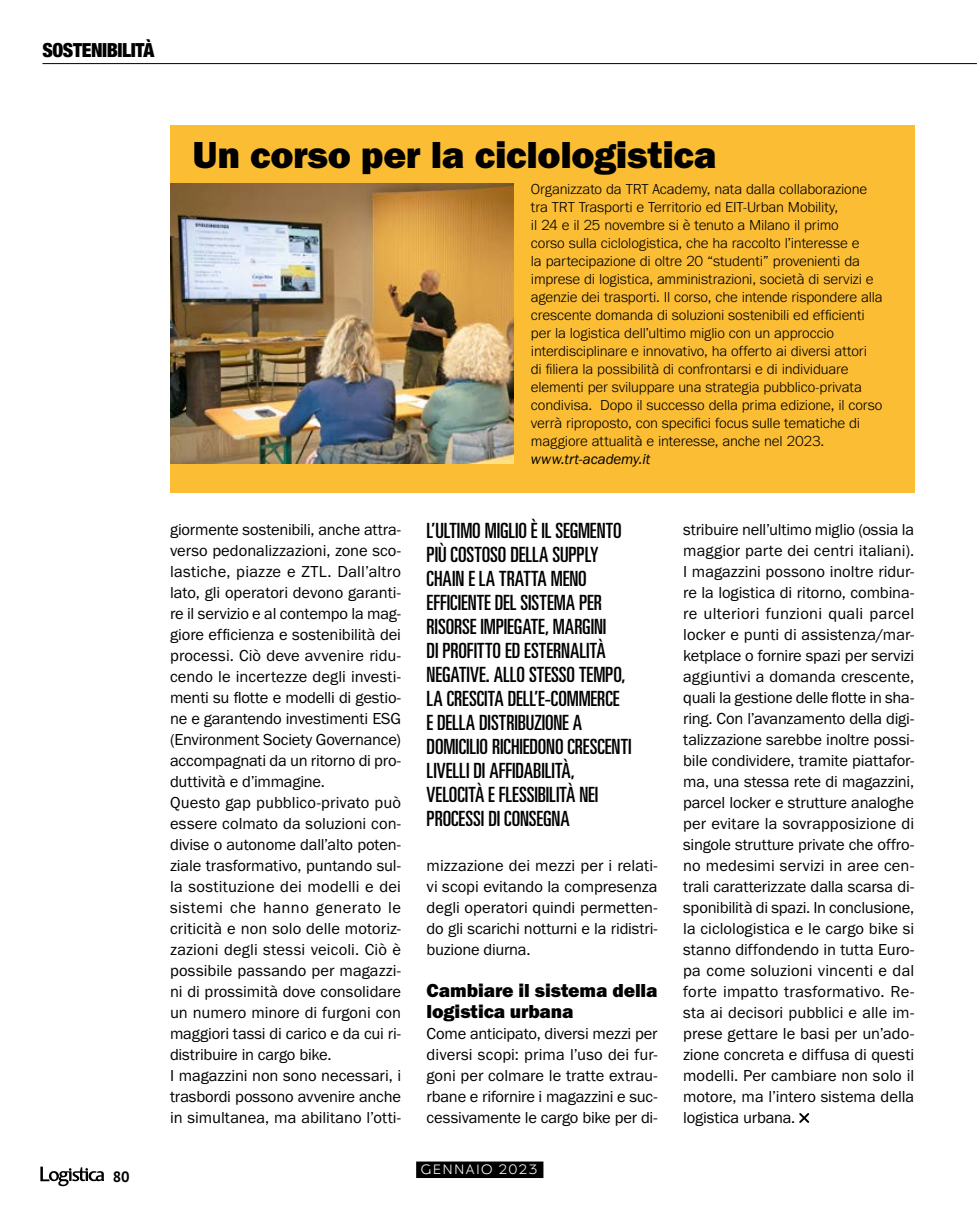
<style>
.page{position:relative;width:978px;height:1212px;background:#fff}
.page>*{position:absolute;margin:0;border:0;box-sizing:border-box;transform-origin:0 0}
.lo20_BOX_titolo_26su{font:39px "Franklin Gothic URW Hea";letter-spacing:-.01em;color:#000}
.lo20_civetta_piccola{font:ultra-condensed 21px/24px "Univers LT Std";color:#000}
.lo20_testo{font:19.5px/21px "Franklin Gothic URW Hea";letter-spacing:-.005em;color:#000}
.t1{font:900 condensed 19.5px "Helvetica Neue LT Std";letter-spacing:-.02em;color:#000}
.lo20_testo-2{font:16.5px/21px "Franklin Gothic URW Boo";letter-spacing:-.01em;color:#000;text-align:justify}
.lo20_BOX_testo{font:300 15px/18px "Franklin Gothic URW";letter-spacing:-.01em;color:#000}
.lo20_BOX_testo-2{font:15px "Franklin Gothic URW Boo Ita";letter-spacing:-.005em;color:#000}
.t2{font:700 15px "PT Sans Pro";color:#000}
.t3{font:300 13.5px "Catalpa";letter-spacing:.1em;color:#fff}
</style>
<div class="page">
<div style="left:170px;top:125px;width:744px;height:368px;background:#fbbd33"></div>
<img style="left:170px;top:184px;width:344px;height:279px">
<svg style="left:799px;top:1113px;width:11px;height:10px"></svg>
<svg style="left:40px;top:1166px;width:64px;height:20px"></svg>
<div style="left:416px;top:1161px;width:127px;height:17px;background:#000"></div>
<hr style="left:43px;top:63px;width:934px;height:1px;background:#000">
<p class="t1" style="left:43px;top:38px;width:113px">SOSTENIBILITÀ</p>
<p class="t2" style="left:113px;top:1166px;width:19px">80</p>
<p class="lo20_BOX_titolo_26su" style="left:192px;top:129px;width:526px">Un corso per la ciclologistica</p>
<p class="lo20_BOX_testo" style="left:531px;top:180px;width:353px">Organizzato da TRT Academy, nata dalla collaborazione tra TRT Trasporti e Territorio ed EIT-Urban Mobility,<br>il 24 e il 25 novembre si è tenuto a Milano il primo<br>corso sulla ciclologistica, che ha raccolto l’interesse e<br>la partecipazione di oltre 20 “studenti” provenienti da imprese di logistica, amministrazioni, società di servizi e agenzie dei trasporti. Il corso, che intende rispondere alla crescente domanda di soluzioni sostenibili ed efficienti per la logistica dell’ultimo miglio con un approccio interdisciplinare e innovativo, ha offerto ai diversi attori<br>di filiera la possibilità di confrontarsi e di individuare elementi per sviluppare una strategia pubblico-privata condivisa. Dopo il successo della prima edizione, il corso verrà riproposto, con specifici focus sulle tematiche di maggiore attualità e interesse, anche nel 2023.</p>
<p class="lo20_BOX_testo-2" style="left:531px;top:450px;width:121px">www.trt-academy.it</p>
<p class="lo20_testo-2" style="left:170px;top:519px;width:233px">giormente sostenibili, anche attra&shy;verso pedonalizzazioni, zone sco&shy;lastiche, piazze e ZTL. Dall’altro lato, gli operatori devono garanti&shy;re il servizio e al contempo la mag&shy;giore efficienza e sostenibilità dei processi. Ciò deve avvenire ridu&shy;cendo le incertezze degli investi&shy;menti su flotte e modelli di gestio&shy;ne e garantendo investimenti ESG (Environment Society Governance) accompagnati da un ritorno di pro&shy;duttività e d’immagine.</p>
<p class="lo20_testo-2" style="left:170px;top:792px;width:233px">Questo gap pubblico-privato può essere colmato da soluzioni con&shy;divise o autonome dall’alto poten&shy;ziale trasformativo, puntando sul&shy;la sostituzione dei modelli e dei sistemi che hanno generato le criticità e non solo delle motoriz&shy;zazioni degli stessi veicoli. Ciò è possibile passando per magazzi&shy;ni di prossimità dove consolidare un numero minore di furgoni con maggiori tassi di carico e da cui ri&shy;distribuire in cargo bike.</p>
<p class="lo20_testo-2" style="left:170px;top:1065px;width:233px">I magazzini non sono necessari, i trasbordi possono avvenire anche in simultanea, ma abilitano l’otti-</p>
<p class="lo20_civetta_piccola" style="left:427px;top:519px;width:207px">L’ULTIMO MIGLIO È IL SEGMENTO<br>PIÙ COSTOSO DELLA SUPPLY<br>CHAIN E LA TRATTA MENO<br>EFFICIENTE DEL SISTEMA PER<br>RISORSE IMPIEGATE, MARGINI<br>DI PROFITTO ED ESTERNALITÀ<br>NEGATIVE. ALLO STESSO TEMPO,<br>LA CRESCITA DELL’E-COMMERCE<br>E DELLA DISTRIBUZIONE A<br>DOMICILIO RICHIEDONO CRESCENTI<br>LIVELLI DI AFFIDABILITÀ,<br>VELOCITÀ E FLESSIBILITÀ NEI<br>PROCESSI DI CONSEGNA</p>
<p class="lo20_testo-2" style="left:683px;top:519px;width:233px">stribuire nell’ultimo miglio (ossia la maggior parte dei centri italiani).<br>I magazzini possono inoltre ridur&shy;re la logistica di ritorno, combina&shy;re ulteriori funzioni quali parcel locker e punti di assistenza/mar&shy;ketplace o fornire spazi per servizi aggiuntivi a domanda crescente, quali la gestione delle flotte in sha&shy;ring. Con l’avanzamento della digi&shy;talizzazione sarebbe inoltre possi&shy;bile condividere, tramite piattafor&shy;ma, una stessa rete di magazzini, parcel locker e strutture analoghe per evitare la sovrapposizione di singole strutture private che offro&shy;no medesimi servizi in aree cen&shy;trali caratterizzate dalla scarsa di&shy;sponibilità di spazi. In conclusione, la ciclologistica e le cargo bike si stanno diffondendo in tutta Euro&shy;pa come soluzioni vincenti e dal forte impatto trasformativo. Re&shy;sta ai decisori pubblici e alle im&shy;prese gettare le basi per un’ado&shy;zione concreta e diffusa di questi modelli. Per cambiare non solo il motore, ma l’intero sistema della logistica urbana.</p>
<p class="lo20_testo-2" style="left:427px;top:855px;width:233px">mizzazione dei mezzi per i relati&shy;vi scopi evitando la compresenza degli operatori quindi permetten&shy;do gli scarichi notturni e la ridistri&shy;buzione diurna.</p>
<p class="lo20_testo" style="left:427px;top:979px;width:233px">Cambiare il sistema della logistica urbana</p>
<p class="lo20_testo-2" style="left:427px;top:1023px;width:233px">Come anticipato, diversi mezzi per diversi scopi: prima l’uso dei fur&shy;goni per colmare le tratte extrau&shy;rbane e rifornire i magazzini e suc&shy;cessivamente le cargo bike per di-</p>
<p class="t3" style="left:421px;top:1161px;width:118px">GENNAIO 2023</p>
</div>
